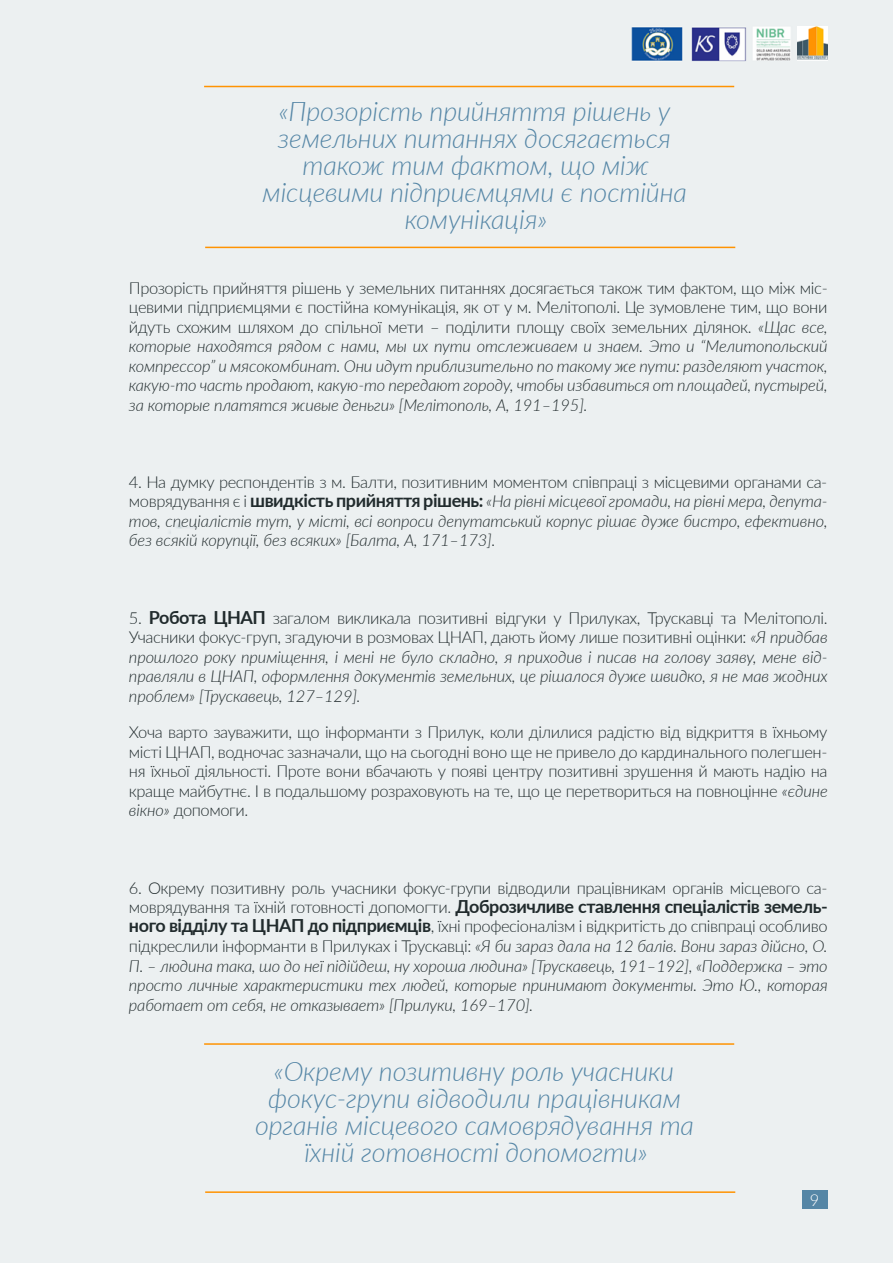
<style>
.page{position:relative;width:893px;height:1263px;background:#ecf0f1}
.page>*{position:absolute;margin:0;border:0;box-sizing:border-box;transform-origin:0 0}
.t1{font:italic 300 27px/27px "Lato";letter-spacing:-.005em;color:#5586a6;text-align:center}
.t2{font:700 18px "Lato";letter-spacing:-.025em;color:#212b2d}
.t3{font:italic 300 16.5px/19.5px "Lato";letter-spacing:-.01em;color:#212b2d;text-align:justify}
.t4{font:300 16.5px/19.5px "Lato";letter-spacing:-.025em;color:#212b2d;text-align:justify}
.t5{font:300 16.5px "Lato";color:#fff}
.s1{font-style:normal}
.s2{font-weight:700;font-style:normal;font-size:18px}
.s3{font-style:italic}
.s4{font-weight:300;font-size:16.5px}
</style>
<div class="page">
<img style="left:589px;top:17px;width:262px;height:63px">
<img style="left:797px;top:26px;width:31px;height:34px">
<hr style="left:204px;top:86px;width:530px;height:1px;background:#ff9302">
<hr style="left:205px;top:247px;width:530px;height:1px;background:#ff9302">
<div style="left:803px;top:1191px;width:25px;height:18px;background:#5586a6"></div>
<hr style="left:204px;top:1043px;width:530px;height:2px;background:#ff9302">
<hr style="left:205px;top:1191px;width:530px;height:2px;background:#ff9302">
<h1 class="t1" style="left:263px;top:97px;width:426px">«Прозорість прийняття рішень у земельних питаннях досягається також тим фактом, що між місцевими підприємцями є постійна комунікація»</h1>
<p class="t3" style="left:129px;top:277px;width:700px"><span class="s1">Прозорість прийняття рішень у земельних питаннях досягається також тим фактом, що між міс&shy;цевими підприємцями є постійна комунікація, як от у м. Мелітополі. Це зумовлене тим, що вони йдуть схожим шляхом до спільної мети – поділити площу своїх земельних ділянок.</span> «Щас все, которые находятся рядом с нами, мы их пути отслеживаем и знаем. Это и “Мелитопольский компрессор” и мясокомбинат. Они идут приблизительно по такому же пути: разделяют участок, какую-то часть продают, какую-то передают городу, чтобы избавиться от площадей, пустырей, за которые платятся живые деньги» [Мелітополь, А, 191–195].</p>
<p class="t3" style="left:129px;top:472px;width:700px"><span class="s1">4. На думку респондентів з м. Балти, позитивним моментом співпраці з місцевими органами са&shy;моврядування є і</span> <span class="s2">швидкість прийняття рішень:</span> «На рівні місцевої громади, на рівні мера, депута&shy;тов, спеціалістів тут, у місті, всі вопроси депутатський корпус рішає дуже бистро, ефективно, без всякій корупції, без всяких» [Балта, А, 171–173].</p>
<p class="t3" style="left:129px;top:607px;width:700px"><span class="s1">5.</span> <span class="s2">Робота ЦНАП</span> <span class="s1">загалом викликала позитивні відгуки у Прилуках, Трускавці та Мелітополі.<br>Учасники фокус-груп, згадуючи в розмовах ЦНАП, дають йому лише позитивні оцінки:</span> «Я придбав прошлого року приміщення, і мені не було складно, я приходив і писав на голову заяву, мене від&shy;правляли в ЦНАП, оформлення документів земельних, це рішалося дуже швидко, я не мав жодних проблем» [Трускавець, 127–129].</p>
<p class="t4" style="left:129px;top:722px;width:700px">Хоча варто зауважити, що інформанти з Прилук, коли ділилися радістю від відкриття в їхньому місті ЦНАП, водночас зазначали, що на сьогодні воно ще не привело до кардинального полегшен&shy;ня їхньої діяльності. Проте вони вбачають у появі центру позитивні зрушення й мають надію на краще майбутнє. І в подальшому розраховують на те, що це перетвориться на повноцінне <span class="s3">«єдине вікно»</span> допомоги.</p>
<p class="t4" style="left:129px;top:877px;width:700px">6. Окрему позитивну роль учасники фокус-групи відводили працівникам органів місцевого са-</p>
<p class="t2" style="left:129px;top:893px;width:700px"><span class="s4">моврядування та їхній готовності допомогти.</span> Доброзичливе ставлення спеціалістів земель-</p>
<p class="t3" style="left:129px;top:916px;width:700px"><span class="s2">ного відділу та ЦНАП до підприємців</span><span class="s1">, їхні професіоналізм і відкритість до співпраці особливо підкреслили інформанти в Прилуках і Трускавці:</span> «Я би зараз дала на 12 балів. Вони зараз дійсно, О.<br>П. – людина така, шо до неї підійдеш, ну хороша людина» [Трускавець, 191–192], «Поддержка – это просто личные характеристики тех людей, которые принимают документы. Это Ю., которая работает от себя, не отказывает» [Прилуки, 169–170].</p>
<h1 class="t1" style="left:255px;top:1056px;width:441px">«Окрему позитивну роль учасники фокус-групи відводили працівникам органів місцевого самоврядування та їхній готовності допомогти»</h1>
<p class="t5" style="left:810px;top:1189px;width:11px">9</p>
</div>
